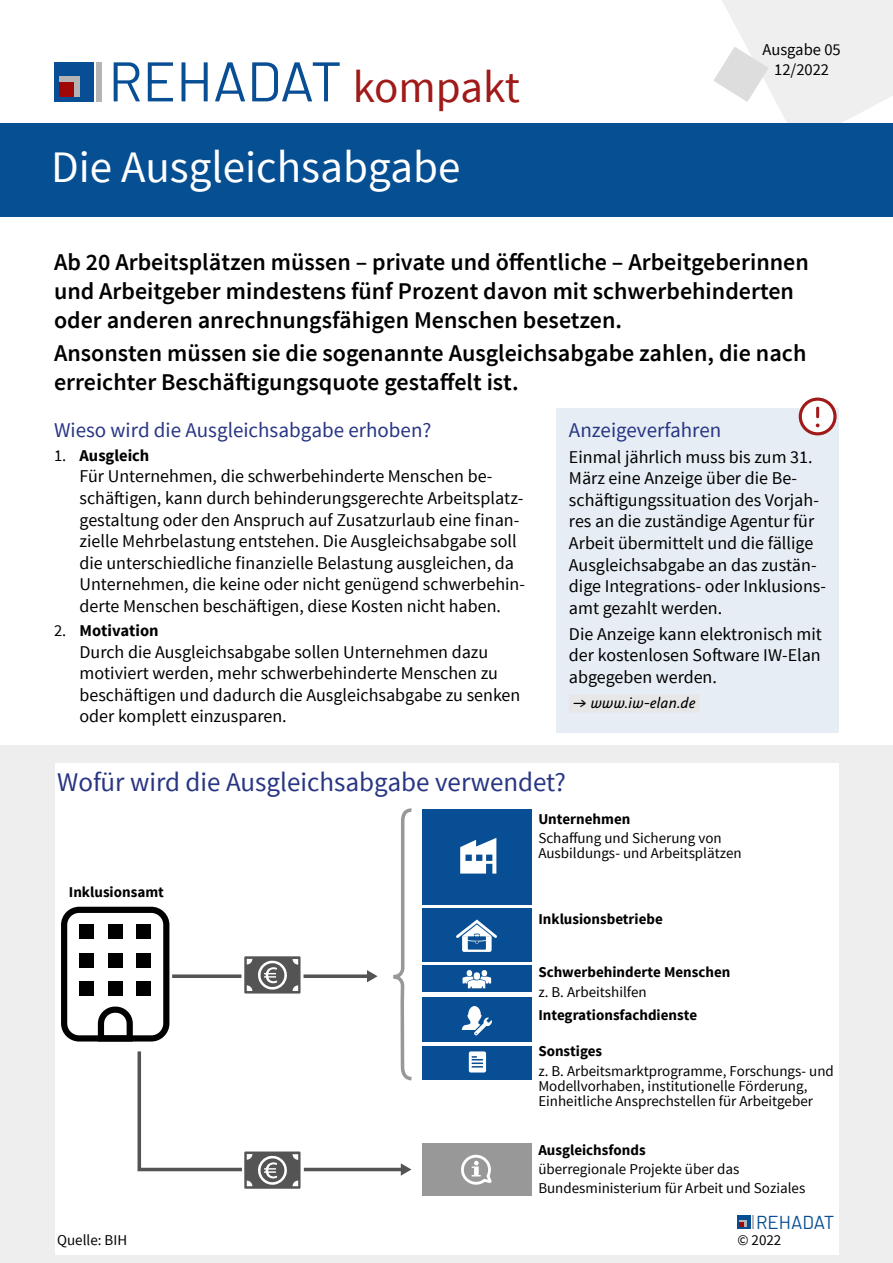
<style>
.page{position:relative;width:893px;height:1263px;background:#fff}
.page>*{position:absolute;margin:0;border:0;box-sizing:border-box;transform-origin:0 0}
.t1{font:55.8px "Barlow";color:#074e94}
.H1-Titel{font:45px "Source Sans Pro";color:#fff}
.p-kompakt{font:45px "Source Sans Pro";letter-spacing:-.005em;color:#9f1a18}
.t2{font:27px "Source Sans Pro";color:#283583}
.p-einleitung{font:600 24px/28.8px "Source Sans Pro";color:#000}
.t3{font:21px "Source Sans Pro";color:#283583}
.t4{font:18.75px "Barlow";color:#074e94}
.p-schwarz{font:18px/21.6px "Source Sans Pro";color:#000}
.t5{font:700 16.5px "Source Sans Pro";color:#000}
.p-ausgabe{font:16.5px/19.8px "Source Sans Pro";color:#000;text-align:center}
.p-schwarz-2{font:italic 16.5px "Graublau Sans";letter-spacing:-.005em;color:#000}
.p-schwarz_Grafik{font:15px/15px "Source Sans Pro";color:#000}
.h3-schwarz_Grafik_bold{font:700 15px "Source Sans Pro";color:#000}
.p-schwarz-3{font:15px "Source Sans Pro";color:#000}
.s1{font-weight:400}
</style>
<div class="page">
<div style="left:0;top:745px;width:893px;height:518px;background:#eee"></div>
<div style="left:55px;top:763px;width:783px;height:492px;background:#fff"></div>
<div style="left:0;top:124px;width:893px;height:93px;background:#064f93"></div>
<div style="left:54px;top:62px;width:39px;height:40px;background:#074e94"></div>
<div style="left:59px;top:76px;width:21px;height:20px;background:#b4b4b4"></div>
<div style="left:59px;top:82px;width:14px;height:14px;background:#a00808"></div>
<div style="left:96px;top:62px;width:6px;height:40px;background:#b4b4b4"></div>
<svg style="left:713px;top:0;width:180px;height:124px"></svg>
<div style="left:738px;top:1215px;width:13px;height:13px;background:#074e94"></div>
<div style="left:739px;top:1220px;width:7px;height:7px;background:#b4b4b4"></div>
<svg style="left:739px;top:1222px;width:5px;height:5px"></svg>
<svg style="left:752px;top:1215px;width:2px;height:13px"></svg>
<svg style="left:61px;top:907px;width:108px;height:134px"></svg>
<div style="left:244px;top:956px;width:57px;height:37px;background:#545454"></div>
<svg style="left:247px;top:959px;width:51px;height:32px"></svg>
<div style="left:422px;top:809px;width:110px;height:95px;background:#074e94"></div>
<svg style="left:460px;top:838px;width:36px;height:35px"></svg>
<div style="left:422px;top:908px;width:110px;height:54px;background:#074e94"></div>
<svg style="left:456px;top:919px;width:41px;height:33px"></svg>
<div style="left:422px;top:966px;width:110px;height:26px;background:#074e94"></div>
<svg style="left:463px;top:970px;width:28px;height:19px"></svg>
<div style="left:474px;top:972px;width:6px;height:8px;background:#fff;border-radius:3px"></div>
<div style="left:422px;top:1046px;width:110px;height:33px;background:#074e94"></div>
<svg style="left:469px;top:1051px;width:17px;height:21px"></svg>
<div style="left:422px;top:1143px;width:110px;height:53px;background:#989898"></div>
<svg style="left:461px;top:1154px;width:31px;height:31px"></svg>
<hr style="left:304px;top:1168px;width:99px;height:3px;background:#545454">
<svg style="left:401px;top:1163px;width:10px;height:13px"></svg>
<svg style="left:393px;top:808px;width:19px;height:273px"></svg>
<svg style="left:304px;top:974px;width:63px;height:4px"></svg>
<svg style="left:367px;top:970px;width:11px;height:12px"></svg>
<svg style="left:172px;top:974px;width:69px;height:4px"></svg>
<div style="left:422px;top:997px;width:110px;height:45px;background:#074e94"></div>
<svg style="left:462px;top:1006px;width:30px;height:29px"></svg>
<div style="left:244px;top:1151px;width:57px;height:38px;background:#545454"></div>
<svg style="left:137px;top:1051px;width:161px;height:135px"></svg>
<div style="left:556px;top:408px;width:283px;height:324px;background:#e6edf4"></div>
<div style="left:569px;top:695px;width:130px;height:18px;background:#e7e7e7"></div>
<div style="left:800px;top:399px;width:35px;height:35px;background:#fff;border-radius:50%"></div>
<div style="left:799px;top:398px;width:38px;height:37px;border:3px solid #9f1a18;border-radius:50%"></div>
<svg style="left:816px;top:407px;width:4px;height:20px"></svg>
<p class="t1" style="left:108px;top:41px;width:235px">REHADAT</p>
<p class="p-kompakt" style="left:353px;top:60px;width:169px">kompakt</p>
<h1 class="H1-Titel" style="left:51px;top:139px;width:411px">Die Ausgleichsabgabe</h1>
<p class="p-ausgabe" style="left:762px;top:40px;width:80px">Ausgabe 05<br>12/2022</p>
<p class="p-einleitung" style="left:54px;top:249px;width:756px">Ab 20 Arbeitsplätzen müssen – private und öffentliche – Arbeitgeberinnen und Arbeitgeber mindestens fünf Prozent davon mit schwerbehinderten oder anderen anrechnungsfähigen Menschen besetzen.</p>
<p class="p-einleitung" style="left:54px;top:339px;width:754px">Ansonsten müssen sie die sogenannte Ausgleichsabgabe zahlen, die nach erreichter Beschäftigungsquote gestaffelt ist.</p>
<h2 class="t3" style="left:54px;top:417px;width:379px">Wieso wird die Ausgleichsabgabe erhoben?</h2>
<p class="t5" style="left:54px;top:445px;width:97px"><span class="s1">1.</span> Ausgleich</p>
<p class="p-schwarz" style="left:80px;top:466px;width:447px">Für Unternehmen, die schwerbehinderte Menschen be&shy;schäftigen, kann durch behinderungsgerechte Arbeitsplatz&shy;gestaltung oder den Anspruch auf Zusatzurlaub eine finan&shy;zielle Mehrbelastung entstehen. Die Ausgleichsabgabe soll die unterschiedliche finanzielle Belastung ausgleichen, da Unternehmen, die keine oder nicht genügend schwerbehin&shy;derte Menschen beschäftigen, diese Kosten nicht haben.</p>
<p class="t5" style="left:54px;top:620px;width:106px"><span class="s1">2.</span> Motivation</p>
<p class="p-schwarz" style="left:80px;top:641px;width:442px">Durch die Ausgleichsabgabe sollen Unternehmen dazu motiviert werden, mehr schwerbehinderte Menschen zu beschäftigen und dadurch die Ausgleichsabgabe zu senken oder komplett einzusparen.</p>
<h2 class="t3" style="left:569px;top:417px;width:154px">Anzeigeverfahren</h2>
<p class="p-schwarz" style="left:569px;top:446px;width:259px">Einmal jährlich muss bis zum 31.<br>März eine Anzeige über die Be&shy;schäftigungssituation des Vorjah&shy;res an die zuständige Agentur für<br>Arbeit übermittelt und die fällige<br>Ausgleichsabgabe an das zustän&shy;dige Integrations- oder Inklusions&shy;amt gezahlt werden.</p>
<p class="p-schwarz" style="left:569px;top:623px;width:255px;text-align:justify">Die Anzeige kann elektronisch mit der kostenlosen Software IW-Elan abgegeben werden.</p>
<p class="p-schwarz-2" style="left:573px;top:693px;width:124px">→ www.iw-elan.de</p>
<h2 class="t2" style="left:57px;top:765px;width:510px">Wofür wird die Ausgleichsabgabe verwendet?</h2>
<h3 class="h3-schwarz_Grafik_bold" style="left:538px;top:809px;width:94px">Unternehmen</h3>
<p class="p-schwarz_Grafik" style="left:538px;top:831px;width:205px">Schaffung und Sicherung von<br>Ausbildungs- und Arbeitsplätzen</p>
<h3 class="h3-schwarz_Grafik_bold" style="left:69px;top:882px;width:97px">Inklusionsamt</h3>
<p class="p-schwarz_Grafik" style="left:57px;top:1233px;width:71px">Quelle: BIH</p>
<h3 class="h3-schwarz_Grafik_bold" style="left:538px;top:909px;width:126px">Inklusionsbetriebe</h3>
<h3 class="h3-schwarz_Grafik_bold" style="left:538px;top:963px;width:193px">Schwerbehinderte Menschen</h3>
<p class="p-schwarz_Grafik" style="left:538px;top:984px;width:110px">z. B. Arbeitshilfen</p>
<h3 class="h3-schwarz_Grafik_bold" style="left:538px;top:1005px;width:160px">Integrationsfachdienste</h3>
<h3 class="h3-schwarz_Grafik_bold" style="left:538px;top:1042px;width:65px">Sonstiges</h3>
<p class="p-schwarz_Grafik" style="left:538px;top:1063px;width:297px">z. B. Arbeitsmarktprogramme, Forschungs- und<br>Modellvorhaben, institutionelle Förderung,<br>Einheitliche Ansprechstellen für Arbeitgeber</p>
<h3 class="h3-schwarz_Grafik_bold" style="left:538px;top:1140px;width:109px">Ausgleichsfonds</h3>
<p class="p-schwarz_Grafik" style="left:538px;top:1162px;width:203px">überregionale Projekte über das</p>
<p class="p-schwarz_Grafik" style="left:538px;top:1181px;width:268px">Bundesministerium für Arbeit und Soziales</p>
<p class="t4" style="left:756px;top:1208px;width:80px">REHADAT</p>
<p class="p-schwarz-3" style="left:737px;top:1231px;width:46px">© 2022</p>
</div>
